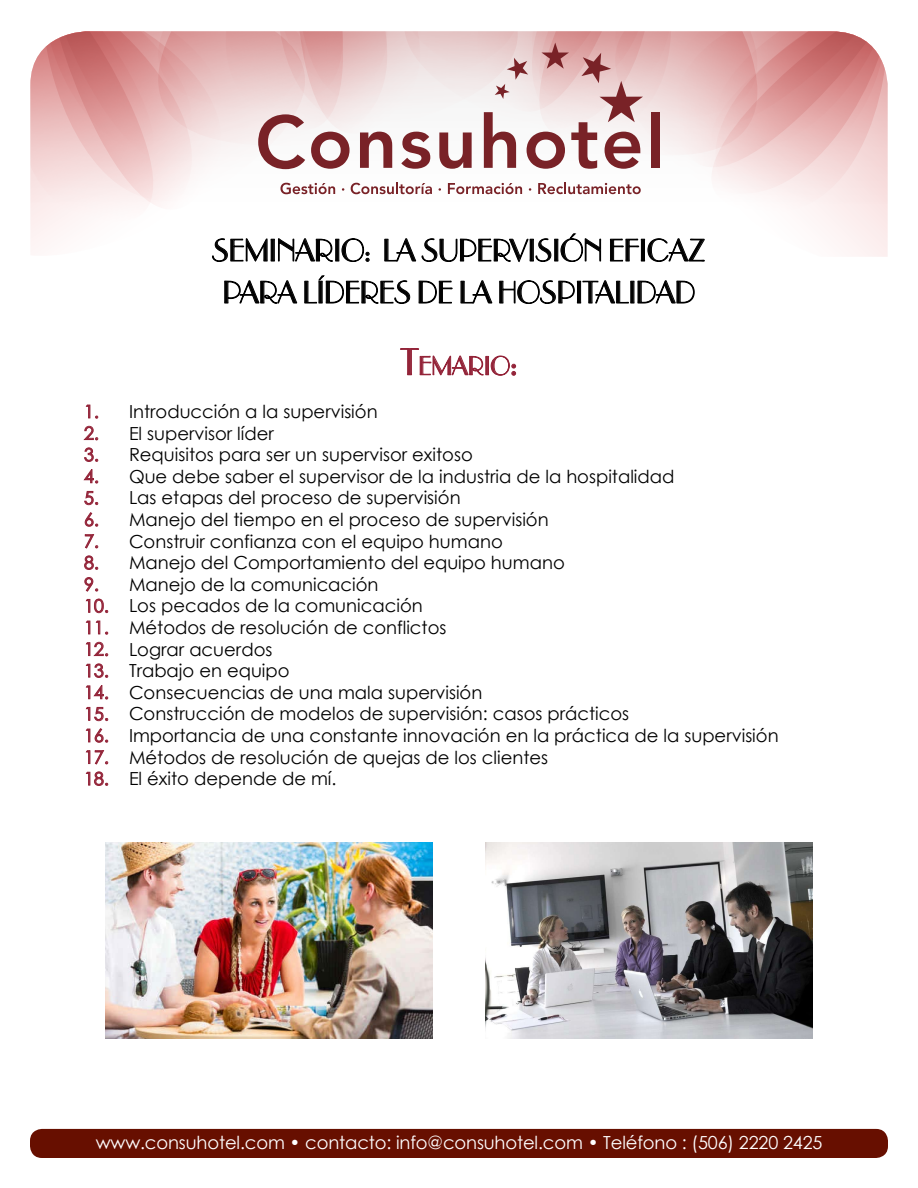
<style>
.page{position:relative;width:918px;height:1188px;background:#fff}
.page>*{position:absolute;margin:0;border:0;box-sizing:border-box;transform-origin:0 0}
.t1{font:30px/42px "Parisian Std";color:#000;text-align:center}
.t2{font:25.2px "Parisian Std";color:#932338}
.t3{font:18px "Century Gothic";color:#000}
.t4{font:18px "Century Gothic";letter-spacing:-.01em;color:#fff}
.s1{font-size:36px}
.s2{color:#932338}
</style>
<div class="page">
<div style="left:30px;top:1129px;width:858px;height:29px;background:#670f00;border-radius:12px"></div>
<svg style="left:224px;top:280px;width:73px;height:24px"></svg>
<svg style="left:304px;top:275px;width:106px;height:29px"></svg>
<svg style="left:418px;top:280px;width:35px;height:24px"></svg>
<svg style="left:460px;top:280px;width:33px;height:24px"></svg>
<svg style="left:499px;top:280px;width:196px;height:24px"></svg>
<svg style="left:400px;top:348px;width:116px;height:28px"></svg>
<svg style="left:86px;top:405px;width:12px;height:14px"></svg>
<svg style="left:84px;top:426px;width:14px;height:14px"></svg>
<svg style="left:84px;top:448px;width:14px;height:14px"></svg>
<svg style="left:84px;top:469px;width:14px;height:14px"></svg>
<svg style="left:84px;top:491px;width:14px;height:14px"></svg>
<svg style="left:85px;top:512px;width:13px;height:15px"></svg>
<svg style="left:85px;top:534px;width:13px;height:14px"></svg>
<svg style="left:84px;top:556px;width:14px;height:14px"></svg>
<svg style="left:85px;top:577px;width:13px;height:15px"></svg>
<svg style="left:86px;top:599px;width:22px;height:14px"></svg>
<svg style="left:86px;top:621px;width:4px;height:13px"></svg>
<svg style="left:96px;top:621px;width:12px;height:14px"></svg>
<svg style="left:86px;top:642px;width:22px;height:14px"></svg>
<svg style="left:86px;top:664px;width:22px;height:14px"></svg>
<svg style="left:86px;top:685px;width:22px;height:14px"></svg>
<svg style="left:86px;top:707px;width:22px;height:14px"></svg>
<svg style="left:86px;top:728px;width:22px;height:15px"></svg>
<svg style="left:86px;top:750px;width:22px;height:14px"></svg>
<svg style="left:86px;top:772px;width:22px;height:14px"></svg>
<img style="left:485px;top:842px;width:328px;height:196px">
<img style="left:105px;top:842px;width:328px;height:196px">
<svg style="left:30px;top:31px;width:858px;height:231px"></svg>
<h1 class="t1" style="left:212px;top:230px;width:495px">SEMINARIO: LA SUPERVISIÓN EFICAZ<br>PARA LÍDERES DE LA HOSPITALIDAD</h1>
<h2 class="t2" style="left:401px;top:352px;width:118px"><span class="s1">T</span>EMARIO<span class="s1">:</span></h2>
<p class="t3" style="left:84px;top:399px;width:295px"><span class="s2">1.</span> Introducción a la supervisión</p>
<p class="t3" style="left:84px;top:420px;width:191px"><span class="s2">2.</span> El supervisor líder</p>
<p class="t3" style="left:84px;top:442px;width:390px"><span class="s2">3.</span> Requisitos para ser un supervisor exitoso</p>
<p class="t3" style="left:84px;top:464px;width:592px"><span class="s2">4.</span> Que debe saber el supervisor de la industria de la hospitalidad</p>
<p class="t3" style="left:84px;top:485px;width:378px"><span class="s2">5.</span> Las etapas del proceso de supervisión</p>
<p class="t3" style="left:84px;top:507px;width:466px"><span class="s2">6.</span> Manejo del tiempo en el proceso de supervisión</p>
<p class="t3" style="left:84px;top:528px;width:420px"><span class="s2">7.</span> Construir confianza con el equipo humano</p>
<p class="t3" style="left:84px;top:550px;width:482px"><span class="s2">8.</span> Manejo del Comportamiento del equipo humano</p>
<p class="t3" style="left:84px;top:572px;width:296px"><span class="s2">9.</span> Manejo de la comunicación</p>
<p class="t3" style="left:84px;top:593px;width:340px"><span class="s2">10.</span> Los pecados de la comunicación</p>
<p class="t3" style="left:84px;top:615px;width:364px"><span class="s2">11.</span> Métodos de resolución de conflictos</p>
<p class="t3" style="left:84px;top:636px;width:190px"><span class="s2">12.</span> Lograr acuerdos</p>
<p class="t3" style="left:84px;top:658px;width:207px"><span class="s2">13.</span> Trabajo en equipo</p>
<p class="t3" style="left:84px;top:680px;width:400px"><span class="s2">14.</span> Consecuencias de una mala supervisión</p>
<p class="t3" style="left:84px;top:701px;width:547px"><span class="s2">15.</span> Construcción de modelos de supervisión: casos prácticos</p>
<p class="t3" style="left:84px;top:723px;width:696px"><span class="s2">16.</span> Importancia de una constante innovación en la práctica de la supervisión</p>
<p class="t3" style="left:84px;top:744px;width:466px"><span class="s2">17.</span> Métodos de resolución de quejas de los clientes</p>
<p class="t3" style="left:84px;top:766px;width:254px"><span class="s2">18.</span> El éxito depende de mí.</p>
<p class="t4" style="left:96px;top:1129px;width:728px">www.consuhotel.com • contacto: info@consuhotel.com • Teléfono : (506) 2220 2425</p>
</div>
